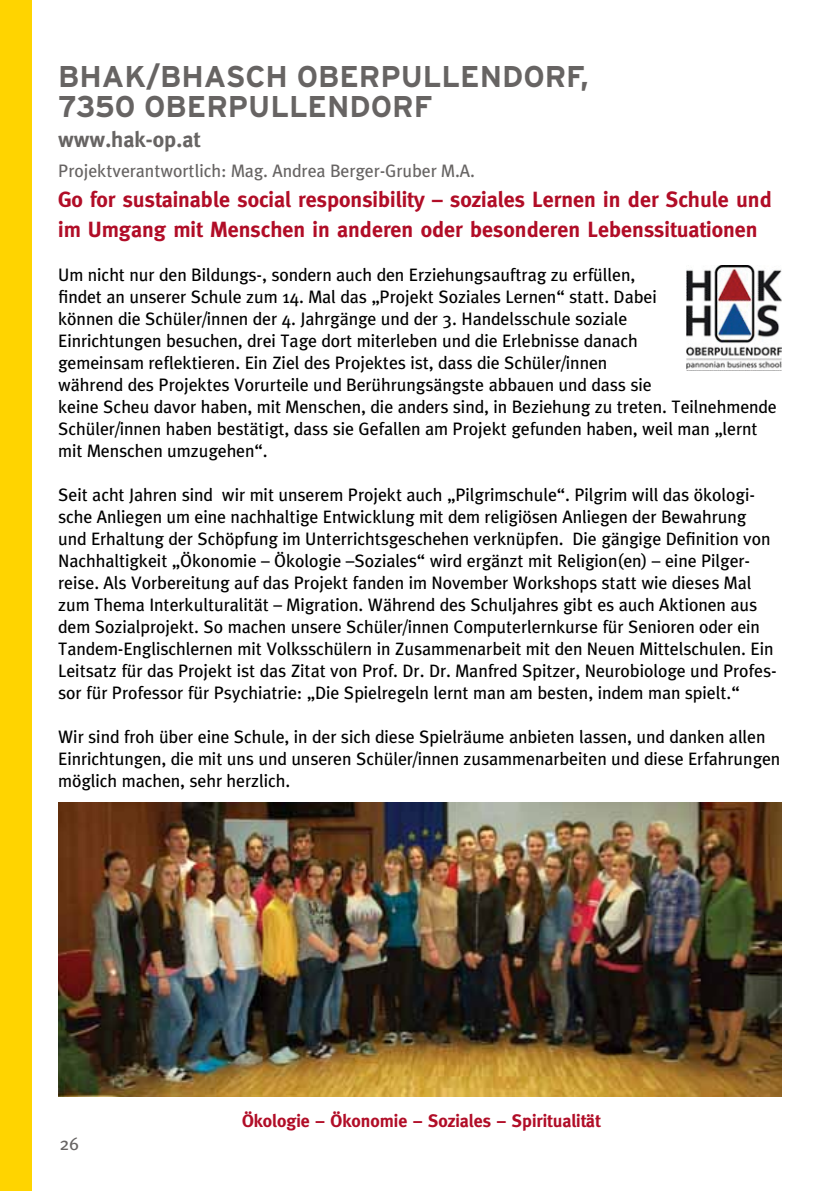
<style>
.page{position:relative;width:840px;height:1191px;background:#fff}
.page>*{position:absolute;margin:0;border:0;box-sizing:border-box;transform-origin:0 0}
.t1{font:700 30px/30px "Interstate";color:#676463}
.t2{font:700 22px/30px "Meta";color:#b10d27}
.t3{font:700 22px "Meta";color:#676463}
.t4{font:18px/22px "Meta";color:#000}
.t5{font:18px "Meta";color:#676463}
.t6{font:700 18px "Meta";color:#b10d27}
</style>
<div class="page">
<div style="left:0;top:0;width:31px;height:1191px;background:#ffd400"></div>
<img style="left:58px;top:802px;width:722px;height:294px">
<img style="left:686px;top:265px;width:94px;height:106px">
<h1 class="t1" style="left:58px;top:61px;width:532px">BHAK/BHASCH OBERPULLENDORF,<br>7350 OBERPULLENDORF</h1>
<p class="t3" style="left:58px;top:126px;width:143px">www.hak-op.at</p>
<p class="t5" style="left:58px;top:160px;width:418px">Projektverantwortlich: Mag. Andrea Berger-Gruber M.A.</p>
<p class="t2" style="left:58px;top:184px;width:714px">Go for sustainable social responsibility – soziales Lernen in der Schule und im Umgang mit Menschen in anderen oder besonderen Lebenssituationen</p>
<p class="t4" style="left:58px;top:263px;width:719px">Um nicht nur den Bildungs-, sondern auch den Erziehungsauftrag zu erfüllen,<br>findet an unserer Schule zum 14. Mal das „Projekt Soziales Lernen“ statt. Dabei<br>können die Schüler/innen der 4. Jahrgänge und der 3. Handelsschule soziale<br>Einrichtungen besuchen, drei Tage dort miterleben und die Erlebnisse danach<br>gemeinsam reflektieren. Ein Ziel des Projektes ist, dass die Schüler/innen<br>während des Projektes Vorurteile und Berührungsängste abbauen und dass sie<br>keine Scheu davor haben, mit Menschen, die anders sind, in Beziehung zu treten. Teilnehmende Schüler/innen haben bestätigt, dass sie Gefallen am Projekt gefunden haben, weil man „lernt mit Menschen umzugehen“.</p>
<p class="t4" style="left:58px;top:483px;width:719px">Seit acht Jahren sind wir mit unserem Projekt auch „Pilgrimschule“. Pilgrim will das ökologi&shy;sche Anliegen um eine nachhaltige Entwicklung mit dem religiösen Anliegen der Bewahrung und Erhaltung der Schöpfung im Unterrichtsgeschehen verknüpfen. Die gängige Definition von Nachhaltigkeit „Ökonomie – Ökologie –Soziales“ wird ergänzt mit Religion(en) – eine Pilger&shy;reise. Als Vorbereitung auf das Projekt fanden im November Workshops statt wie dieses Mal zum Thema Interkulturalität – Migration. Während des Schuljahres gibt es auch Aktionen aus dem Sozialprojekt. So machen unsere Schüler/innen Computerlernkurse für Senioren oder ein Tandem-Englischlernen mit Volksschülern in Zusammenarbeit mit den Neuen Mittelschulen. Ein Leitsatz für das Projekt ist das Zitat von Prof. Dr. Dr. Manfred Spitzer, Neurobiologe und Profes&shy;sor für Professor für Psychiatrie: „Die Spielregeln lernt man am besten, indem man spielt.“</p>
<p class="t4" style="left:58px;top:725px;width:723px">Wir sind froh über eine Schule, in der sich diese Spielräume anbieten lassen, und danken allen<br>Einrichtungen, die mit uns und unseren Schüler/innen zusammenarbeiten und diese Erfahrungen möglich machen, sehr herzlich.</p>
<p class="t5" style="left:60px;top:1133px;width:21px">26</p>
<p class="t6" style="left:242px;top:1110px;width:360px">Ökologie – Ökonomie – Soziales – Spiritualität</p>
</div>
